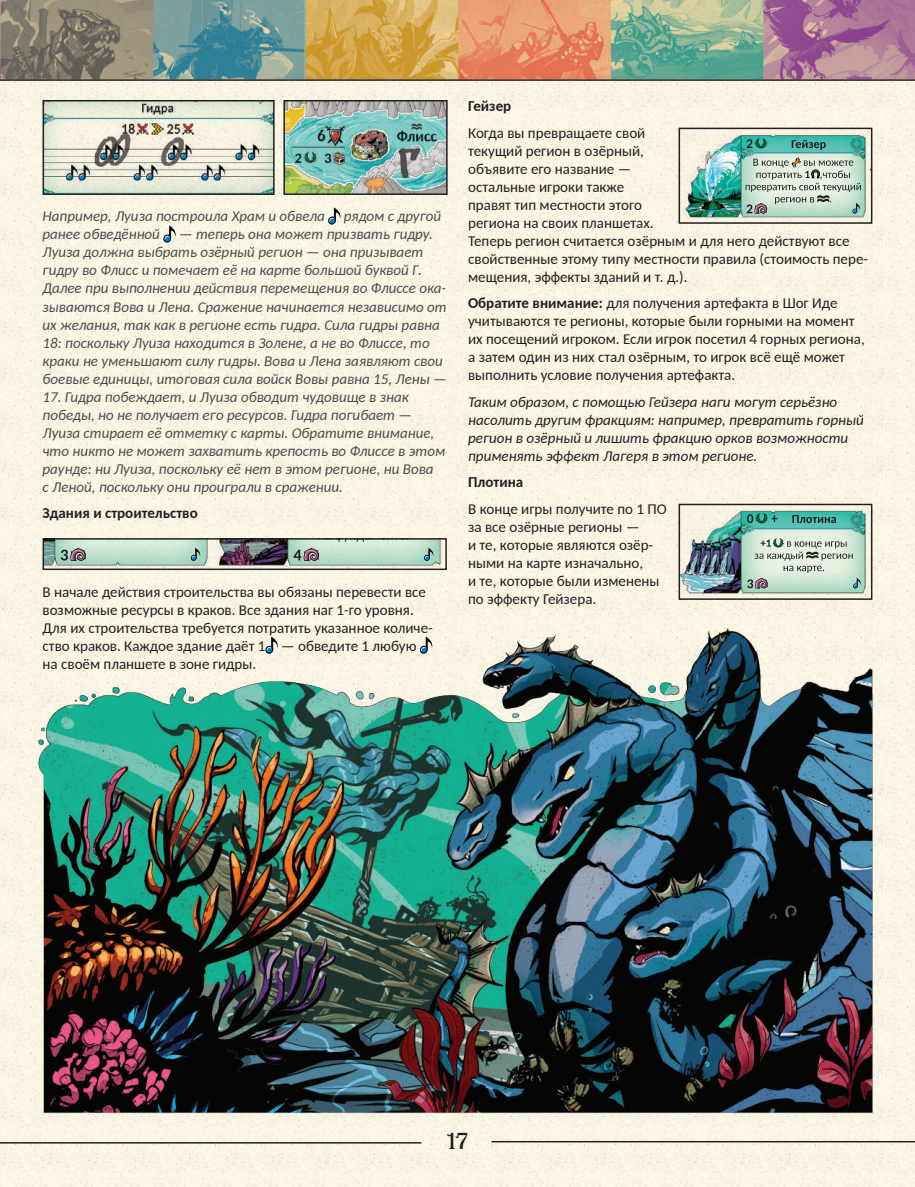
<style>
.page{position:relative;width:915px;height:1187px;background:#fff}
.page>*{position:absolute;margin:0;border:0;box-sizing:border-box;transform-origin:0 0}
.t1{font:24px "Algeria Two";color:#231f20}
.t2{font:15px/18px "Carlito";color:#231f20}
.t3{font:italic 15px/18px "Carlito";color:#4b4c4d}
.t4{font:italic 15px/18px "Carlito";color:#231f20}
.t5{font:700 15px "Carlito";color:#231f20}
.s1{font-weight:700}
</style>
<div class="page">
<img style="left:0;top:0;width:914px;height:1186px">
<hr style="left:0;top:79px;width:914px;height:2px;background:#231f20">
<hr style="left:0;top:1141px;width:421px;height:2px;background:#231f20">
<hr style="left:491px;top:1140px;width:423px;height:2px;background:#231f20">
<img style="left:46px;top:103px;width:225px;height:89px">
<div style="left:43px;top:100px;width:231px;height:95px;border:2px solid #231f20"></div>
<img style="left:286px;top:103px;width:158px;height:89px">
<div style="left:283px;top:100px;width:164px;height:95px;border:2px solid #231f20"></div>
<svg style="left:328px;top:207px;width:12px;height:17px"></svg>
<svg style="left:163px;top:225px;width:13px;height:17px"></svg>
<img style="left:46px;top:541px;width:397px;height:26px">
<svg style="left:61px;top:547px;width:25px;height:13px"></svg>
<svg style="left:191px;top:548px;width:9px;height:12px"></svg>
<svg style="left:293px;top:547px;width:26px;height:13px"></svg>
<svg style="left:424px;top:548px;width:9px;height:12px"></svg>
<div style="left:43px;top:538px;width:403px;height:32px;border:2px solid #231f20"></div>
<img style="left:681px;top:131px;width:188px;height:90px">
<svg style="left:746px;top:138px;width:21px;height:11px"></svg>
<svg style="left:791px;top:140px;width:34px;height:10px"></svg>
<svg style="left:745px;top:157px;width:115px;height:56px;background:#bdccbe"></svg>
<div style="left:678px;top:128px;width:194px;height:96px;border:2px solid #231f20"></div>
<img style="left:681px;top:506px;width:188px;height:91px">
<svg style="left:746px;top:513px;width:31px;height:10px"></svg>
<svg style="left:792px;top:515px;width:43px;height:8px"></svg>
<svg style="left:747px;top:538px;width:113px;height:50px;background:#c4d4c6"></svg>
<div style="left:678px;top:503px;width:194px;height:97px;border:2px solid #231f20"></div>
<img style="left:30px;top:620px;width:856px;height:507px">
<p class="t3" style="left:43px;top:207px;width:283px">Например, Луиза построила Храм и обвела</p>
<p class="t3" style="left:344px;top:207px;width:99px">рядом с другой</p>
<p class="t3" style="left:43px;top:225px;width:119px">ранее обведённой</p>
<p class="t3" style="left:43px;top:225px;width:405px;text-indent:136px">— теперь она может призвать гидру.<br>Луиза должна выбрать озёрный регион — она призывает гидру во Флисс и помечает её на карте большой буквой Г.<br>Далее при выполнении действия перемещения во Флиссе ока&shy;зываются Вова и Лена. Сражение начинается независимо от их желания, так как в регионе есть гидра. Сила гидры равна 18: поскольку Луиза находится в Золене, а не во Флиссе, то краки не уменьшают силу гидры. Вова и Лена заявляют свои боевые единицы, итоговая сила войск Вовы равна 15, Лены —</p>
<p class="t3" style="left:43px;top:387px;width:404px">17. Гидра побеждает, и Луиза обводит чудовище в знак победы, но не получает его ресурсов. Гидра погибает — Луиза стирает её отметку с карты. Обратите внимание, что никто не может захватить крепость во Флиссе в этом раунде: ни Луиза, поскольку её нет в этом регионе, ни Вова<br>с Леной, поскольку они проиграли в сражении.</p>
<p class="t5" style="left:43px;top:503px;width:157px">Здания и строительство</p>
<p class="t2" style="left:43px;top:582px;width:391px">В начале действия строительства вы обязаны перевести все возможные ресурсы в краков. Все здания наг 1-го уровня.<br>Для их строительства требуется потратить указанное количе&shy;ство краков. Каждое здание даёт 1 — обведите 1 любую на своём планшете в зоне гидры.</p>
<p class="t5" style="left:468px;top:96px;width:45px">Гейзер</p>
<p class="t2" style="left:468px;top:123px;width:401px">Когда вы превращаете свой<br>текущий регион в озёрный,<br>объявите его название —<br>остальные игроки также<br>правят тип местности этого<br>региона на своих планшетах.<br>Теперь регион считается озёрным и для него действуют все свойственные этому типу местности правила (стоимость пере&shy;мещения, эффекты зданий и т. д.).</p>
<p class="t2" style="left:468px;top:294px;width:398px"><span class="s1">Обратите внимание:</span> для получения артефакта в Шог Иде учитываются те регионы, которые были горными на момент их посещений игроком. Если игрок посетил 4 горных региона, а затем один из них стал озёрным, то игрок всё ещё может выполнить условие получения артефакта.</p>
<p class="t4" style="left:468px;top:392px;width:397px">Таким образом, с помощью Гейзера наги могут серьёзно насолить другим фракциям: например, превратить горный регион в озёрный и лишить фракцию орков возможности применять эффект Лагеря в этом регионе.</p>
<p class="t5" style="left:468px;top:472px;width:57px">Плотина</p>
<p class="t2" style="left:468px;top:499px;width:200px">В конце игры получите по 1 ПО за все озёрные регионы —<br>и те, которые являются озёр&shy;ными на карте изначально,<br>и те, которые были изменены по эффекту Гейзера.</p>
<h1 class="t1" style="left:447px;top:1127px;width:22px">17</h1>
</div>
